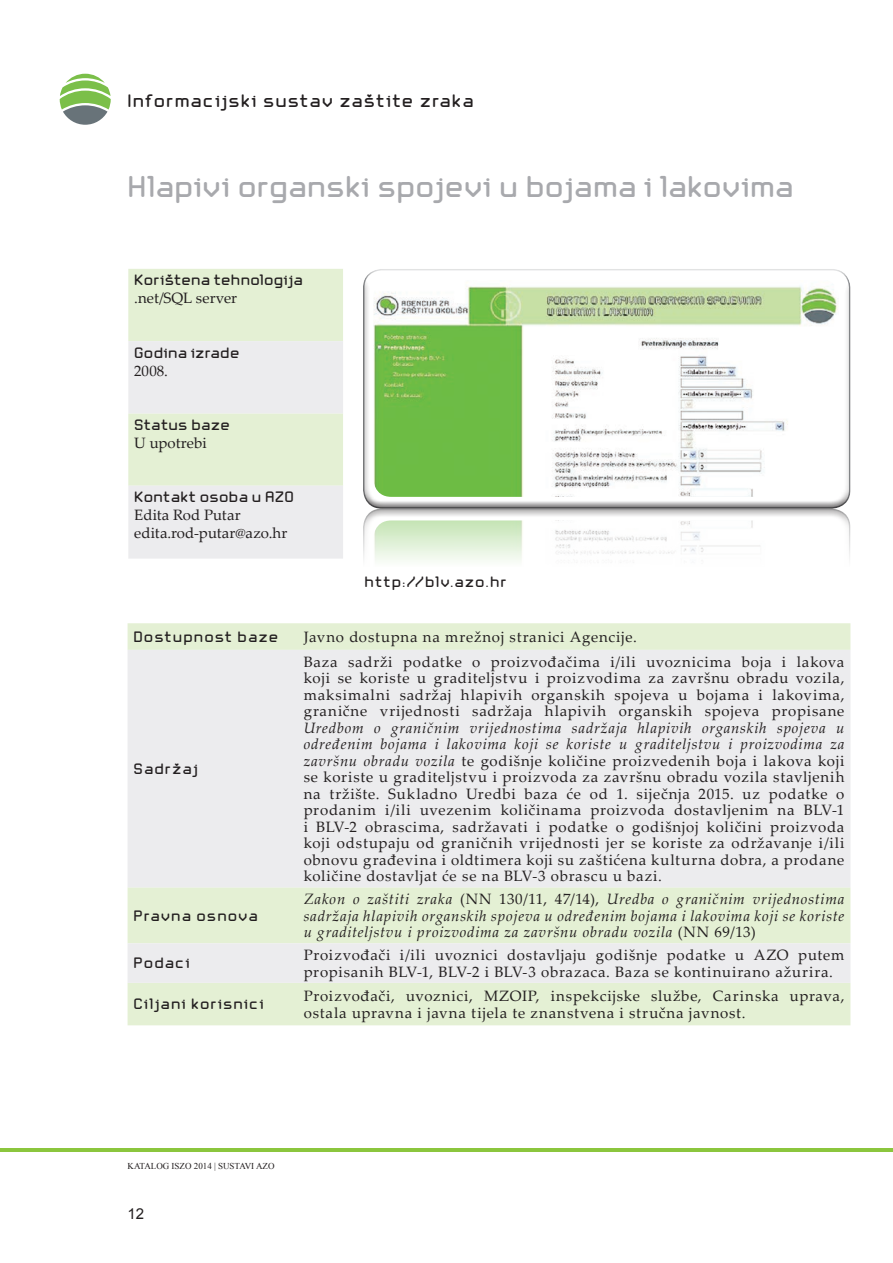
<style>
.page{position:relative;width:893px;height:1263px;background:#fff}
.page>*{position:absolute;margin:0;border:0;box-sizing:border-box;transform-origin:0 0}
.Naslovi{font:500 30px "AZ Okapitala";color:#a8a9ad}
.t1{font:500 18px "AZ Okapitala";letter-spacing:.05em;color:#231f20}
.Tekst_u_doljnjij_tab{font:15px/16.5px "Palatino Linotype";letter-spacing:.05em;color:#231f20}
.Tekst_u_doljnjij_tab-2{font:italic 15px/16.5px "Palatino Linotype";letter-spacing:.045em;color:#231f20;text-align:justify}
.Tekst_u_doljnjij_tab-3{font:500 15px "AZ Okapitala";letter-spacing:.05em;color:#231f20}
.Tekst_u_tablici{font:15px "Palatino Linotype";letter-spacing:.005em;color:#231f20}
.Tekst_u_doljnjij_tab-4{font:500 15px "AZ Okapitala";letter-spacing:.01em;color:#231f20}
.t2{font:15px "Arial";color:#231f20}
.t3{font:9px "Times New Roman";color:#231f20}
.s1{font-style:italic}
.s2{font-style:normal}
</style>
<div class="page">
<hr style="left:0;top:1148px;width:893px;height:4px;background:#8bc63e">
<svg style="left:60px;top:74px;width:51px;height:51px"></svg>
<div style="left:362px;top:508px;width:489px;height:231px;background:#231f20;opacity:.75"></div>
<img style="left:373px;top:520px;width:466px;height:103px">
<div style="left:128px;top:623px;width:722px;height:402px;background:#e4f0d4"></div>
<svg style="left:128px;top:650px;width:722px;height:333px;background:#eaece9"></svg>
<div style="left:128px;top:269px;width:215px;height:72px;background:#e4f0d4"></div>
<svg style="left:128px;top:341px;width:215px;height:218px;background:#e9ede5"></svg>
<div style="left:362px;top:278px;width:489px;height:231px;background:#231f20;opacity:.75"></div>
<img style="left:373px;top:280px;width:466px;height:217px">
<p class="t1" style="left:128px;top:91px;width:348px">Informacijski sustav zaštite zraka</p>
<p class="Naslovi" style="left:128px;top:170px;width:668px">Hlapivi organski spojevi u bojama i lakovima</p>
<p class="Tekst_u_doljnjij_tab-4" style="left:134px;top:272px;width:170px">Korištena tehnologija</p>
<p class="Tekst_u_tablici" style="left:134px;top:288px;width:104px">.net/SQL server</p>
<p class="Tekst_u_doljnjij_tab-4" style="left:134px;top:344px;width:107px">Godina izrade</p>
<p class="Tekst_u_tablici" style="left:134px;top:360px;width:35px">2008.</p>
<p class="Tekst_u_doljnjij_tab-4" style="left:134px;top:416px;width:97px">Status baze</p>
<p class="Tekst_u_tablici" style="left:134px;top:432px;width:74px">U upotrebi</p>
<p class="Tekst_u_doljnjij_tab-4" style="left:134px;top:489px;width:161px">Kontakt osoba u AZO</p>
<p class="Tekst_u_tablici" style="left:134px;top:504px;width:108px">Edita Rod Putar</p>
<p class="Tekst_u_tablici" style="left:134px;top:522px;width:155px">edita.rod-putar@azo.hr</p>
<p class="Tekst_u_doljnjij_tab-3" style="left:365px;top:574px;width:143px">http://blv.azo.hr</p>
<p class="Tekst_u_doljnjij_tab-3" style="left:134px;top:628px;width:146px">Dostupnost baze</p>
<p class="Tekst_u_doljnjij_tab" style="left:304px;top:628px;width:335px">Javno dostupna na mrežnoj stranici Agencije.</p>
<p class="Tekst_u_doljnjij_tab-3" style="left:134px;top:760px;width:66px">Sadržaj</p>
<p class="Tekst_u_doljnjij_tab-3" style="left:134px;top:907px;width:126px">Pravna osnova</p>
<p class="Tekst_u_doljnjij_tab" style="left:304px;top:653px;width:542px;text-align:justify">Baza sadrži podatke o proizvođačima i/ili uvoznicima boja i lakova koji se koriste u graditeljstvu i proizvodima za završnu obradu vozila, maksimalni sadržaj hlapivih organskih spojeva u bojama i lakovima, granične vrijednosti sadržaja hlapivih organskih spojeva propisane <span class="s1">Uredbom o graničnim vrijednostima sadržaja hlapivih organskih spojeva u određenim bojama i lakovima koji se koriste u graditeljstvu i proizvodima za završnu obradu vozila</span> te godišnje količine proizvedenih boja i lakova koji se koriste u graditeljstvu i proizvoda za završnu obradu vozila stavljenih na tržište. Sukladno Uredbi baza će od 1. siječnja 2015. uz podatke o prodanim i/ili uvezenim količinama proizvoda dostavljenim na BLV-1 i BLV-2 obrascima, sadržavati i podatke o godišnjoj količini proizvoda koji odstupaju od graničnih vrijednosti jer se koriste za održavanje i/ili obnovu građevina i oldtimera koji su zaštićena kulturna dobra, a prodane količine dostavljat će se na BLV-3 obrascu u bazi.</p>
<p class="Tekst_u_doljnjij_tab-2" style="left:304px;top:890px;width:542px">Zakon o zaštiti zraka <span class="s2">(NN 130/11, 47/14),</span> Uredba o graničnim vrijednostima sadržaja hlapivih organskih spojeva u određenim bojama i lakovima koji se koriste u graditeljstvu i proizvodima za završnu obradu vozila <span class="s2">(NN 69/13)</span></p>
<p class="Tekst_u_doljnjij_tab-3" style="left:134px;top:955px;width:58px">Podaci</p>
<p class="Tekst_u_doljnjij_tab" style="left:304px;top:946px;width:542px">Proizvođači i/ili uvoznici dostavljaju godišnje podatke u AZO putem propisanih BLV-1, BLV-2 i BLV-3 obrazaca. Baza se kontinuirano ažurira.</p>
<p class="Tekst_u_doljnjij_tab-3" style="left:134px;top:996px;width:132px">Ciljani korisnici</p>
<p class="Tekst_u_doljnjij_tab" style="left:304px;top:987px;width:542px">Proizvođači, uvoznici, MZOIP, inspekcijske službe, Carinska uprava, ostala upravna i javna tijela te znanstvena i stručna javnost.</p>
<p class="t3" style="left:128px;top:1160px;width:148px">KATALOG ISZO 2014 | SUSTAVI AZO</p>
<p class="t2" style="left:128px;top:1204px;width:18px">12</p>
</div>
